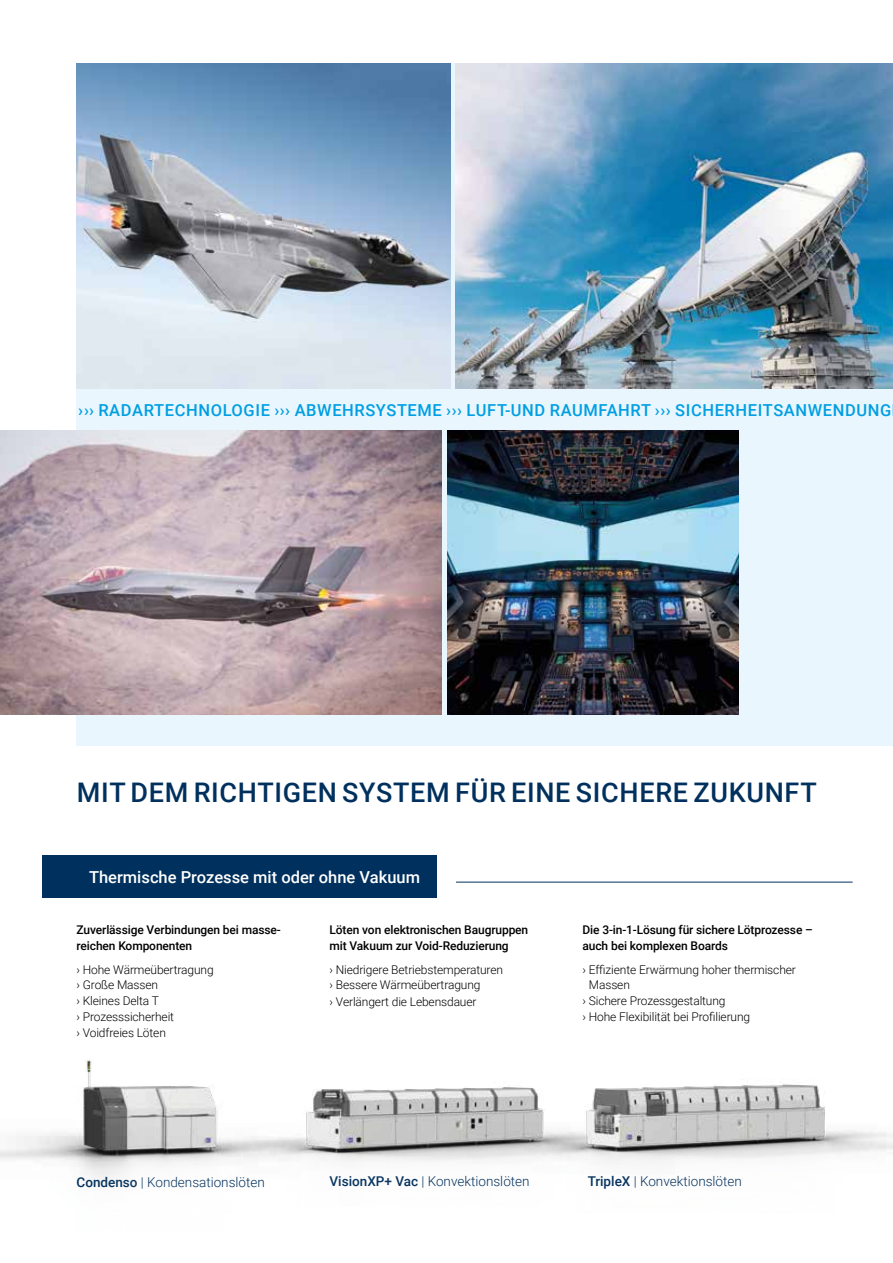
<style>
.page{position:relative;width:893px;height:1263px;background:#fff}
.page>*{position:absolute;margin:0;border:0;box-sizing:border-box;transform-origin:0 0}
.t1{font:500 27px "Roboto";letter-spacing:.025em;color:#00305d}
.t2{font:500 16.5px "Roboto";letter-spacing:.035em;color:#009fe3}
.t3{font:500 16.5px "Roboto";color:#fff}
.t4{font:300 13.5px "Roboto";color:#00305d}
.t5{font:300 12px/15.8px "Roboto";letter-spacing:-.01em;color:#000}
.t6{font:500 12px/15.8px "Roboto";letter-spacing:-.01em;color:#000}
.s1{font-weight:500}
</style>
<div class="page">
<div style="left:77px;top:63px;width:816px;height:683px;background:#eaf6fe"></div>
<img style="left:77px;top:63px;width:373px;height:326px">
<img style="left:0;top:430px;width:442px;height:284px">
<img style="left:448px;top:431px;width:291px;height:283px">
<img style="left:456px;top:63px;width:437px;height:325px">
<div style="left:43px;top:856px;width:394px;height:42px;background:#00305d"></div>
<hr style="left:456px;top:882px;width:397px;height:1px;background:#00305d">
<img style="left:341px;top:1088px;width:107px;height:73px">
<img style="left:0;top:1059px;width:341px;height:121px">
<img style="left:448px;top:1084px;width:445px;height:81px">
<h2 class="t2" style="left:78px;top:399px;width:815px">› ›› RADARTECHNOLOGIE › › › ABWEHRSYSTEME › › › LUFT-UND RAUMFAHRT › › › SICHERHEITSANWENDUNG</h2>
<h1 class="t1" style="left:77px;top:773px;width:741px">MIT DEM RICHTIGEN SYSTEM FÜR EINE SICHERE ZUKUNFT</h1>
<h2 class="t3" style="left:89px;top:866px;width:333px">Thermische Prozesse mit oder ohne Vakuum</h2>
<p class="t6" style="left:77px;top:922px;width:206px">Zuverlässige Verbindungen bei masse&shy;reichen Komponenten</p>
<p class="t5" style="left:77px;top:961px;width:139px">› Hohe Wärmeübertragung › Große Massen<br>› Kleines Delta T<br>› Prozesssicherheit<br>› Voidfreies Löten</p>
<p class="t6" style="left:330px;top:922px;width:200px">Löten von elektronischen Baugruppen mit Vakuum zur Void-Reduzierung</p>
<p class="t5" style="left:330px;top:961px;width:175px">› Niedrigere Betriebstemperaturen › Bessere Wärmeübertragung<br>› Verlängert die Lebensdauer</p>
<p class="t6" style="left:583px;top:922px;width:232px">Die 3-in-1-Lösung für sichere Lötprozesse – auch bei komplexen Boards</p>
<p class="t5" style="left:583px;top:961px;width:215px">› Effiziente Erwärmung hoher thermischer</p>
<p class="t5" style="left:589px;top:977px;width:43px">Massen</p>
<p class="t5" style="left:583px;top:992px;width:144px">› Sichere Prozessgestaltung</p>
<p class="t5" style="left:583px;top:1008px;width:169px">› Hohe Flexibilität bei Profilierung</p>
<p class="t4" style="left:77px;top:1173px;width:190px"><span class="s1">Condenso</span> | Kondensationslöten</p>
<p class="t4" style="left:330px;top:1171px;width:202px"><span class="s1">VisionXP+ Vac</span> | Konvektionslöten</p>
<p class="t4" style="left:588px;top:1171px;width:156px"><span class="s1">TripleX</span> | Konvektionslöten</p>
</div>
